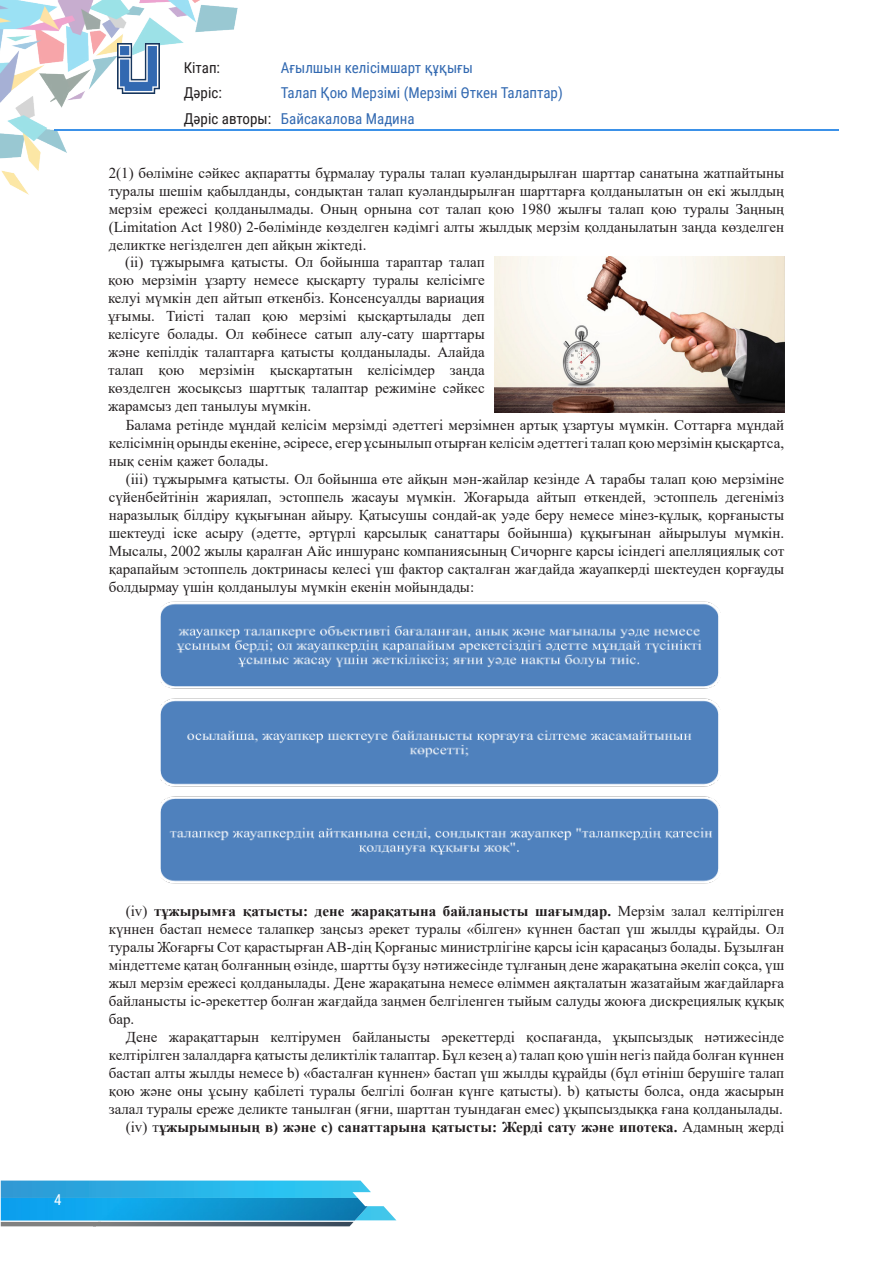
<style>
.page{position:relative;width:893px;height:1263px;background:#fff}
.page>*{position:absolute;margin:0;border:0;box-sizing:border-box;transform-origin:0 0}
.t1{font:15px/18px "Times New Roman";color:#231f20;text-align:justify}
.t2{font:15px/25.5px "Roboto Condensed";color:#3269b1}
.t3{font:700 15px "Times New Roman";color:#231f20}
.t4{font:15px/25.5px "Roboto Condensed";color:#231f20}
.t5{font:15px "Roboto Condensed";color:#fff}
.s1{font-weight:700}
.s2{font-weight:400}
</style>
<div class="page">
<img style="left:0;top:0;width:238px;height:195px">
<hr style="left:54px;top:129px;width:785px;height:2px;background:#3b91e8">
<img style="left:118px;top:44px;width:41px;height:49px">
<svg style="left:1px;top:1180px;width:395px;height:46px;background:#5bb6d9"></svg>
<img style="left:1px;top:1198px;width:367px;height:22px">
<img style="left:495px;top:257px;width:289px;height:155px">
<img style="left:160px;top:601px;width:561px;height:283px">
<p class="t4" style="left:184px;top:54px;width:89px">Кітап:<br>Дәріс:<br>Дәріс авторы:</p>
<p class="t2" style="left:281px;top:54px;width:283px">Ағылшын келісімшарт құқығы<br>Талап Қою Мерзімі (Мерзімі Өткен Талаптар)<br>Байсакалова Мадина</p>
<p class="t1" style="left:109px;top:164px;width:677px">2(1) бөліміне сәйкес ақпаратты бұрмалау туралы талап куәландырылған шарттар санатына жатпайтыны туралы шешім қабылданды, сондықтан талап куәландырылған шарттарға қолданылатын он екі жылдың мерзім ережесі қолданылмады. Оның орнына сот талап қою 1980 жылғы талап қою туралы Заңның (Limitation Act 1980) 2-бөлімінде көзделген кәдімгі алты жылдық мерзім қолданылатын заңда көзделген деликтке негізделген деп айқын жіктеді.</p>
<p class="t1" style="left:108px;top:252px;width:378px;text-indent:17px">(ii) тұжырымға қатысты. Ол бойынша тараптар талап қою мерзімін ұзарту немесе қысқарту туралы келісімге келуі мүмкін деп айтып өткенбіз. Консенсуалды вариация ұғымы. Тиісті талап қою мерзімі қысқартылады деп келісуге болады. Ол көбінесе сатып алу-сату шарттары және кепілдік талаптарға қатысты қолданылады. Алайда талап қою мерзімін қысқартатын келісімдер заңда көзделген жосықсыз шарттық талаптар режиміне сәйкес жарамсыз деп танылуы мүмкін.</p>
<p class="t1" style="left:109px;top:416px;width:677px;text-indent:17px">Балама ретінде мұндай келісім мерзімді әдеттегі мерзімнен артық ұзартуы мүмкін. Соттарға мұндай келісімнің орынды екеніне, әсіресе, егер ұсынылып отырған келісім әдеттегі талап қою мерзімін қысқартса, нық сенім қажет болады.</p>
<p class="t1" style="left:109px;top:470px;width:677px;text-indent:17px">(iii) тұжырымға қатысты. Ол бойынша өте айқын мән-жайлар кезінде А тарабы талап қою мерзіміне сүйенбейтінін жариялап, эстоппель жасауы мүмкін. Жоғарыда айтып өткендей, эстоппель дегеніміз наразылық білдіру құқығынан айыру. Қатысушы сондай-ақ уәде беру немесе мінез-құлық, қорғанысты шектеуді іске асыру (әдетте, әртүрлі қарсылық санаттары бойынша) құқығынан айырылуы мүмкін.<br>Мысалы, 2002 жылы қаралған Айс иншуранс компаниясының Сичорнге қарсы ісіндегі апелляциялық сот қарапайым эстоппель доктринасы келесі үш фактор сақталған жағдайда жауапкерді шектеуден қорғауды болдырмау үшін қолданылуы мүмкін екенін мойындады:</p>
<p class="t5" style="left:54px;top:1189px;width:9px">4</p>
<p class="t1" style="left:109px;top:902px;width:677px;text-indent:17px">(iv) <span class="s1">тұжырымға қатысты: дене жарақатына байланысты шағымдар.</span> Мерзім залал келтірілген күннен бастап немесе талапкер заңсыз әрекет туралы «білген» күннен бастап үш жылды құрайды. Ол туралы Жоғарғы Сот қарастырған AB-дің Қорғаныс министрлігіне қарсы ісін қарасаңыз болады. Бұзылған міндеттеме қатаң болғанның өзінде, шартты бұзу нәтижесінде тұлғаның дене жарақатына әкеліп соқса, үш жыл мерзім ережесі қолданылады. Дене жарақатына немесе өліммен аяқталатын жазатайым жағдайларға байланысты іс-әрекеттер болған жағдайда заңмен белгіленген тыйым салуды жоюға дискрециялық құқық бар.</p>
<p class="t1" style="left:109px;top:1028px;width:677px;text-indent:17px">Дене жарақаттарын келтірумен байланысты әрекеттерді қоспағанда, ұқыпсыздық нәтижесінде келтірілген залалдарға қатысты деликтілік талаптар. Бұл кезең а) талап қою үшін негіз пайда болған күннен бастап алты жылды немесе b) «басталған күннен» бастап үш жылды құрайды (бұл өтініш берушіге талап қою және оны ұсыну қабілеті туралы белгілі болған күнге қатысты). b) қатысты болса, онда жасырын залал туралы ереже деликте танылған (яғни, шарттан туындаған емес) ұқыпсыздыққа ғана қолданылады.</p>
<p class="t3" style="left:126px;top:1116px;width:660px"><span class="s2">(iv) т</span>ұжырымының в) және с) санаттарына қатысты: Жерді сату және ипотека. <span class="s2">Адамның жерді</span></p>
</div>
